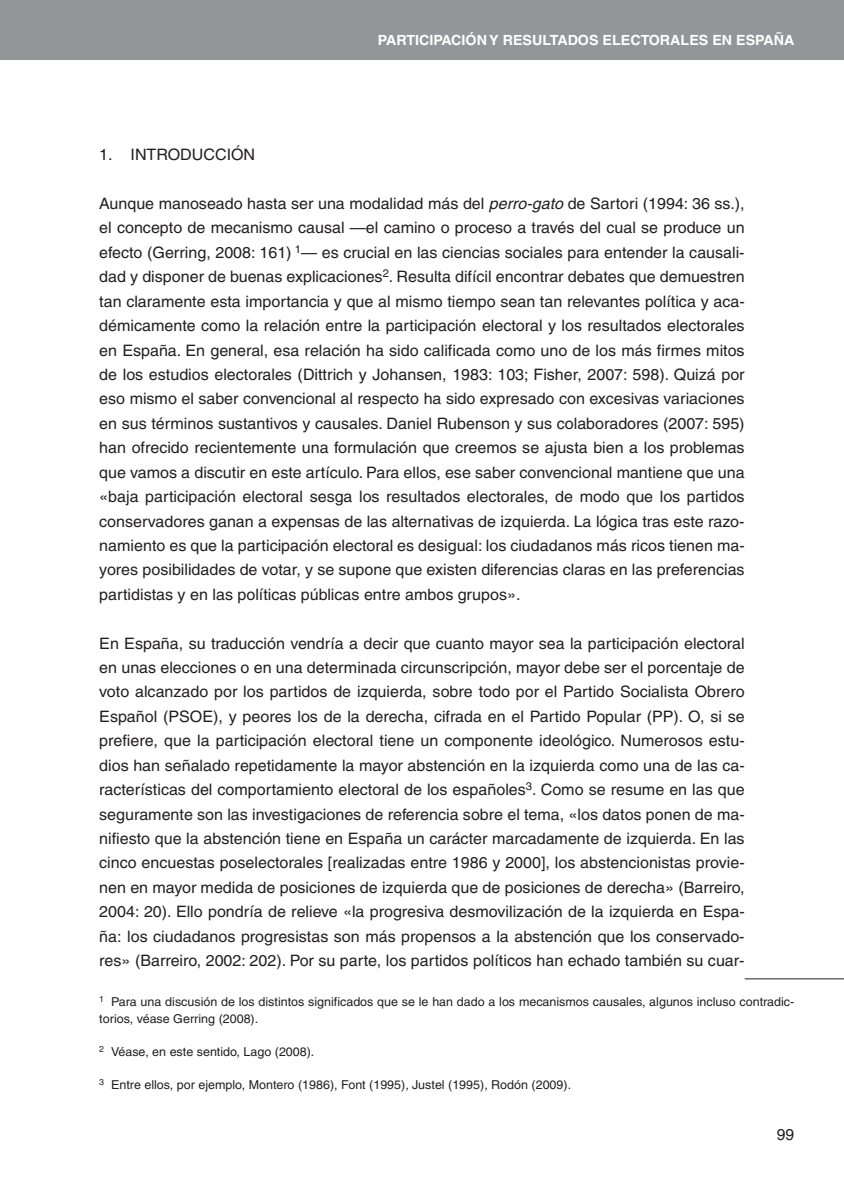
<style>
.page{position:relative;width:844px;height:1191px;background:#fff}
.page>*{position:absolute;margin:0;border:0;box-sizing:border-box;transform-origin:0 0}
.t1{font:15.75px/24.3px "Helvetica";color:#231f20;text-align:justify}
.t2{font:700 14px "Helvetica";color:#fff}
.t3{font:12.25px/16.6px "Helvetica";color:#231f20}
.s1{font-style:italic}
</style>
<div class="page">
<div style="left:0;top:0;width:843px;height:60px;background:#939598"></div>
<hr style="left:744px;top:978px;width:99px;height:1px;background:#231f20">
<p class="t2" style="left:378px;top:35px;width:418px">PARTICIPACIÓN Y RESULTADOS ELECTORALES EN ESPAÑA</p>
<p class="t1" style="left:99px;top:144px;width:157px">1. INTRODUCCIÓN</p>
<p class="t1" style="left:99px;top:193px;width:646px">Aunque manoseado hasta ser una modalidad más del <span class="s1">perro-gato</span>de Sartori (1994: 36 ss.), el concepto de mecanismo causal —el camino o proceso a través del cual se produce un efecto (Gerring, 2008: 161) <sup>1</sup>— es crucial en las ciencias sociales para entender la causali&shy;dad y disponer de buenas explicaciones<sup>2</sup>. Resulta difícil encontrar debates que demuestren tan claramente esta importancia y que al mismo tiempo sean tan relevantes política y aca&shy;démicamente como la relación entre la participación electoral y los resultados electorales en España. En general, esa relación ha sido calificada como uno de los más firmes mitos de los estudios electorales (Dittrich y Johansen, 1983: 103; Fisher, 2007: 598). Quizá por eso mismo el saber convencional al respecto ha sido expresado con excesivas variaciones en sus términos sustantivos y causales. Daniel Rubenson y sus colaboradores (2007: 595) han ofrecido recientemente una formulación que creemos se ajusta bien a los problemas que vamos a discutir en este artículo. Para ellos, ese saber convencional mantiene que una «baja participación electoral sesga los resultados electorales, de modo que los partidos conservadores ganan a expensas de las alternativas de izquierda. La lógica tras este razo&shy;namiento es que la participación electoral es desigual: los ciudadanos más ricos tienen ma&shy;yores posibilidades de votar, y se supone que existen diferencias claras en las preferencias partidistas y en las políticas públicas entre ambos grupos».</p>
<p class="t1" style="left:99px;top:632px;width:646px">En España, su traducción vendría a decir que cuanto mayor sea la participación electoral en unas elecciones o en una determinada circunscripción, mayor debe ser el porcentaje de voto alcanzado por los partidos de izquierda, sobre todo por el Partido Socialista Obrero Español (PSOE), y peores los de la derecha, cifrada en el Partido Popular (PP). O, si se prefiere, que la participación electoral tiene un componente ideológico. Numerosos estu&shy;dios han señalado repetidamente la mayor abstención en la izquierda como una de las ca&shy;racterísticas del comportamiento electoral de los españoles<sup>3</sup>. Como se resume en las que seguramente son las investigaciones de referencia sobre el tema, «los datos ponen de ma&shy;nifiesto que la abstención tiene en España un carácter marcadamente de izquierda. En las cinco encuestas poselectorales [realizadas entre 1986 y 2000], los abstencionistas provie&shy;nen en mayor medida de posiciones de izquierda que de posiciones de derecha» (Barreiro, 2004: 20). Ello pondría de relieve «la progresiva desmovilización de la izquierda en Espa&shy;ña: los ciudadanos progresistas son más propensos a la abstención que los conservado&shy;res» (Barreiro, 2002: 202). Por su parte, los partidos políticos han echado también su cuar-</p>
<p class="t3" style="left:99px;top:994px;width:696px"><sup>1</sup> Para una discusión de los distintos significados que se le han dado a los mecanismos causales, algunos incluso contradic&shy;torios, véase Gerring (2008).</p>
<p class="t3" style="left:99px;top:1044px;width:216px"><sup>2</sup> Véase, en este sentido, Lago (2008).</p>
<p class="t3" style="left:99px;top:1077px;width:473px"><sup>3</sup> Entre ellos, por ejemplo, Montero (1986), Font (1995), Justel (1995), Rodón (2009).</p>
<p class="t1" style="left:776px;top:1124px;width:19px">99</p>
</div>
